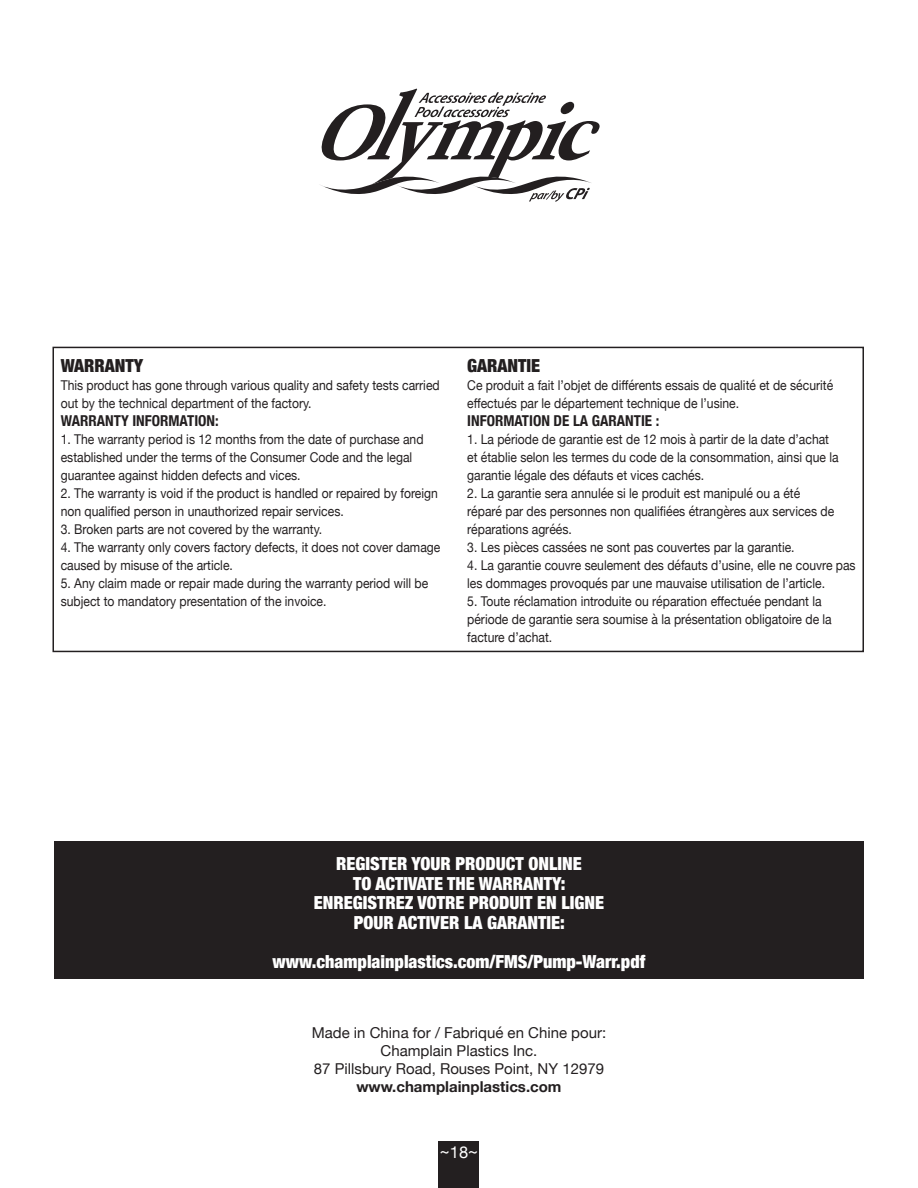
<style>
.page{position:relative;width:918px;height:1188px;background:#fff}
.page>*{position:absolute;margin:0;border:0;box-sizing:border-box;transform-origin:0 0}
.t1{font:900 condensed 18px/19.5px "Helvetica Neue";color:#fff;text-align:center}
.t2{font:900 condensed 18px "Helvetica Neue";color:#231f20}
.t3{font:16.5px "Helvetica Neue";color:#fff}
.t4{font:15px/18px "Helvetica Neue";color:#231f20;text-align:center}
.t5{font:700 condensed 15px "Helvetica Neue";color:#231f20}
.t6{font:700 15px "Helvetica Neue";color:#231f20}
.t7{font:13.5px/18px "Helvetica Neue";color:#231f20;scale:.9 1}
</style>
<div class="page">
<div style="left:439px;top:1141px;width:40px;height:47px;background:#231f20"></div>
<div style="left:54px;top:841px;width:810px;height:138px;background:#231f20"></div>
<div style="left:52px;top:347px;width:812px;height:305px;border:2px solid #231f20"></div>
<svg style="left:321px;top:89px;width:279px;height:113px"></svg>
<h1 class="t2" style="left:61px;top:351px;width:84px">WARRANTY</h1>
<p class="t7" style="left:61px;top:377px;width:423px">This product has gone through various quality and safety tests carried out by the technical department of the factory.</p>
<p class="t5" style="left:61px;top:409px;width:160px">WARRANTY INFORMATION:</p>
<p class="t7" style="left:61px;top:431px;width:405px">1. The warranty period is 12 months from the date of purchase and established under the terms of the Consumer Code and the legal guarantee against hidden defects and vices.</p>
<p class="t7" style="left:61px;top:485px;width:421px">2. The warranty is void if the product is handled or repaired by foreign non qualified person in unauthorized repair services.</p>
<p class="t7" style="left:61px;top:521px;width:292px">3. Broken parts are not covered by the warranty.</p>
<p class="t7" style="left:61px;top:539px;width:423px">4. The warranty only covers factory defects, it does not cover damage caused by misuse of the article.</p>
<p class="t7" style="left:61px;top:575px;width:410px">5. Any claim made or repair made during the warranty period will be subject to mandatory presentation of the invoice.</p>
<h1 class="t2" style="left:467px;top:351px;width:75px">GARANTIE</h1>
<p class="t7" style="left:467px;top:377px;width:408px">Ce produit a fait l’objet de différents essais de qualité et de sécurité effectués par le département technique de l’usine.</p>
<p class="t5" style="left:467px;top:409px;width:194px">INFORMATION DE LA GARANTIE :</p>
<p class="t7" style="left:467px;top:431px;width:414px">1. La période de garantie est de 12 mois à partir de la date d’achat et établie selon les termes du code de la consommation, ainsi que la garantie légale des défauts et vices cachés.</p>
<p class="t7" style="left:467px;top:485px;width:409px">2. La garantie sera annulée si le produit est manipulé ou a été réparé par des personnes non qualifiées étrangères aux services de réparations agréés.</p>
<p class="t7" style="left:467px;top:539px;width:365px">3. Les pièces cassées ne sont pas couvertes par la garantie.</p>
<p class="t7" style="left:467px;top:557px;width:433px">4. La garantie couvre seulement des défauts d’usine, elle ne couvre pas les dommages provoqués par une mauvaise utilisation de l’article.</p>
<p class="t7" style="left:467px;top:593px;width:407px">5. Toute réclamation introduite ou réparation effectuée pendant la période de garantie sera soumise à la présentation obligatoire de la facture d’achat.</p>
<h1 class="t1" style="left:314px;top:853px;width:292px">REGISTER YOUR PRODUCT ONLINE<br>TO ACTIVATE THE WARRANTY:<br>ENREGISTREZ VOTRE PRODUIT EN LIGNE<br>POUR ACTIVER LA GARANTIE:</h1>
<h1 class="t1" style="left:273px;top:951px;width:374px">www.champlainplastics.com/FMS/Pump-Warr.pdf</h1>
<p class="t4" style="left:312px;top:1025px;width:296px">Made in China for / Fabriqué en Chine pour:<br>Champlain Plastics Inc.<br>87 Pillsbury Road, Rouses Point, NY 12979</p>
<p class="t6" style="left:356px;top:1075px;width:207px">www.champlainplastics.com</p>
<p class="t3" style="left:440px;top:1140px;width:40px">~18~</p>
</div>
